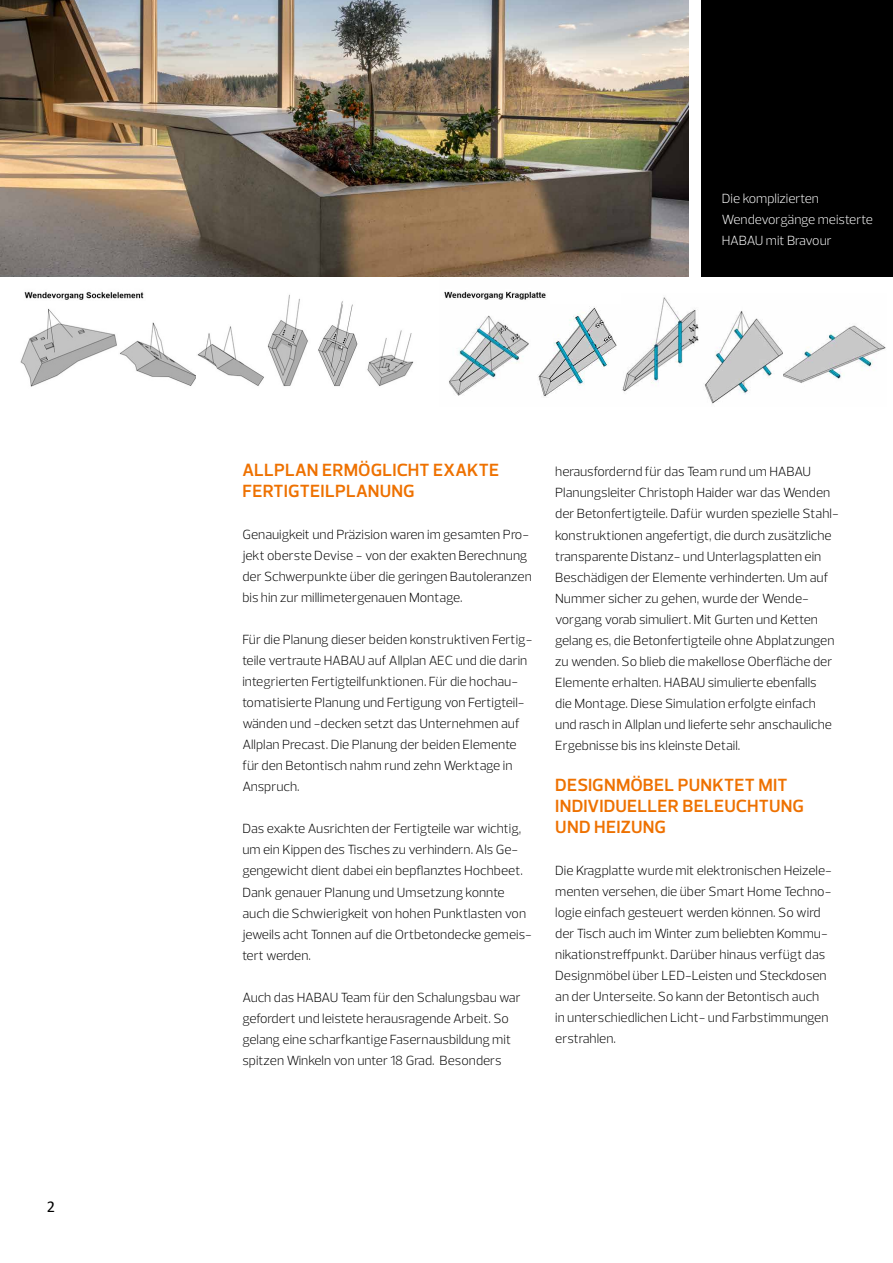
<style>
.page{position:relative;width:893px;height:1263px;background:#fff}
.page>*{position:absolute;margin:0;border:0;box-sizing:border-box;transform-origin:0 0}
.t1{font:600 18px/21px "Prelo";letter-spacing:.015em;color:#ee7100}
.t2{font:16.5px "Calibri";color:#000}
.t3{font:300 13.5px/21px "Prelo";color:#000}
.t4{font:300 13.5px/21px "Prelo";color:#fff}
</style>
<div class="page">
<div style="left:702px;top:0;width:191px;height:276px;background:#000"></div>
<img style="left:0;top:0;width:689px;height:276px">
<img style="left:20px;top:292px;width:124px;height:95px">
<img style="left:118px;top:314px;width:78px;height:73px">
<img style="left:197px;top:326px;width:67px;height:60px">
<img style="left:267px;top:294px;width:41px;height:93px">
<svg style="left:318px;top:301px;width:40px;height:86px"></svg>
<svg style="left:367px;top:330px;width:47px;height:56px"></svg>
<img style="left:444px;top:291px;width:102px;height:105px">
<img style="left:531px;top:304px;width:86px;height:93px">
<img style="left:622px;top:297px;width:77px;height:95px">
<svg style="left:704px;top:311px;width:80px;height:93px"></svg>
<img style="left:784px;top:325px;width:102px;height:58px">
<p class="t2" style="left:47px;top:1195px;width:10px">2</p>
<p class="t4" style="left:722px;top:188px;width:153px">Die komplizierten<br>Wendevorgänge meisterte<br>HABAU mit Bravour</p>
<h1 class="t1" style="left:242px;top:460px;width:258px">ALLPLAN ERMÖGLICHT EXAKTE<br>FERTIGTEILPLANUNG</h1>
<p class="t3" style="left:242px;top:524px;width:291px">Genauigkeit und Präzision waren im gesamten Pro&shy;jekt oberste Devise - von der exakten Berechnung der Schwerpunkte über die geringen Bautoleranzen bis hin zur millimetergenauen Montage.</p>
<p class="t3" style="left:242px;top:629px;width:292px">Für die Planung dieser beiden konstruktiven Fertig&shy;teile vertraute HABAU auf Allplan AEC und die darin integrierten Fertigteilfunktionen. Für die hochau&shy;tomatisierte Planung und Fertigung von Fertigteil&shy;wänden und -decken setzt das Unternehmen auf Allplan Precast. Die Planung der beiden Elemente für den Betontisch nahm rund zehn Werktage in Anspruch.</p>
<p class="t3" style="left:242px;top:818px;width:291px">Das exakte Ausrichten der Fertigteile war wichtig, um ein Kippen des Tisches zu verhindern. Als Ge&shy;gengewicht dient dabei ein bepflanztes Hochbeet.<br>Dank genauer Planung und Umsetzung konnte auch die Schwierigkeit von hohen Punktlasten von jeweils acht Tonnen auf die Ortbetondecke gemeis&shy;tert werden.</p>
<p class="t3" style="left:242px;top:986px;width:280px">Auch das HABAU Team für den Schalungsbau war gefordert und leistete herausragende Arbeit. So gelang eine scharfkantige Fasernausbildung mit spitzen Winkeln von unter 18 Grad. Besonders</p>
<p class="t3" style="left:555px;top:461px;width:285px">herausfordernd für das Team rund um HABAU Planungsleiter Christoph Haider war das Wenden der Betonfertigteile. Dafür wurden spezielle Stahl&shy;konstruktionen angefertigt, die durch zusätzliche transparente Distanz- und Unterlagsplatten ein Beschädigen der Elemente verhinderten. Um auf Nummer sicher zu gehen, wurde der Wende&shy;vorgang vorab simuliert. Mit Gurten und Ketten gelang es, die Betonfertigteile ohne Abplatzungen zu wenden. So blieb die makellose Oberfläche der Elemente erhalten. HABAU simulierte ebenfalls<br>die Montage. Diese Simulation erfolgte einfach und rasch in Allplan und lieferte sehr anschauliche Ergebnisse bis ins kleinste Detail.</p>
<h1 class="t1" style="left:555px;top:775px;width:250px">DESIGNMÖBEL PUNKTET MIT<br>INDIVIDUELLER BELEUCHTUNG<br>UND HEIZUNG</h1>
<p class="t3" style="left:555px;top:860px;width:278px">Die Kragplatte wurde mit elektronischen Heizele&shy;menten versehen, die über Smart Home Techno&shy;logie einfach gesteuert werden können. So wird der Tisch auch im Winter zum beliebten Kommu&shy;nikationstreffpunkt. Darüber hinaus verfügt das Designmöbel über LED-Leisten und Steckdosen an der Unterseite. So kann der Betontisch auch in unterschiedlichen Licht- und Farbstimmungen erstrahlen.</p>
</div>
